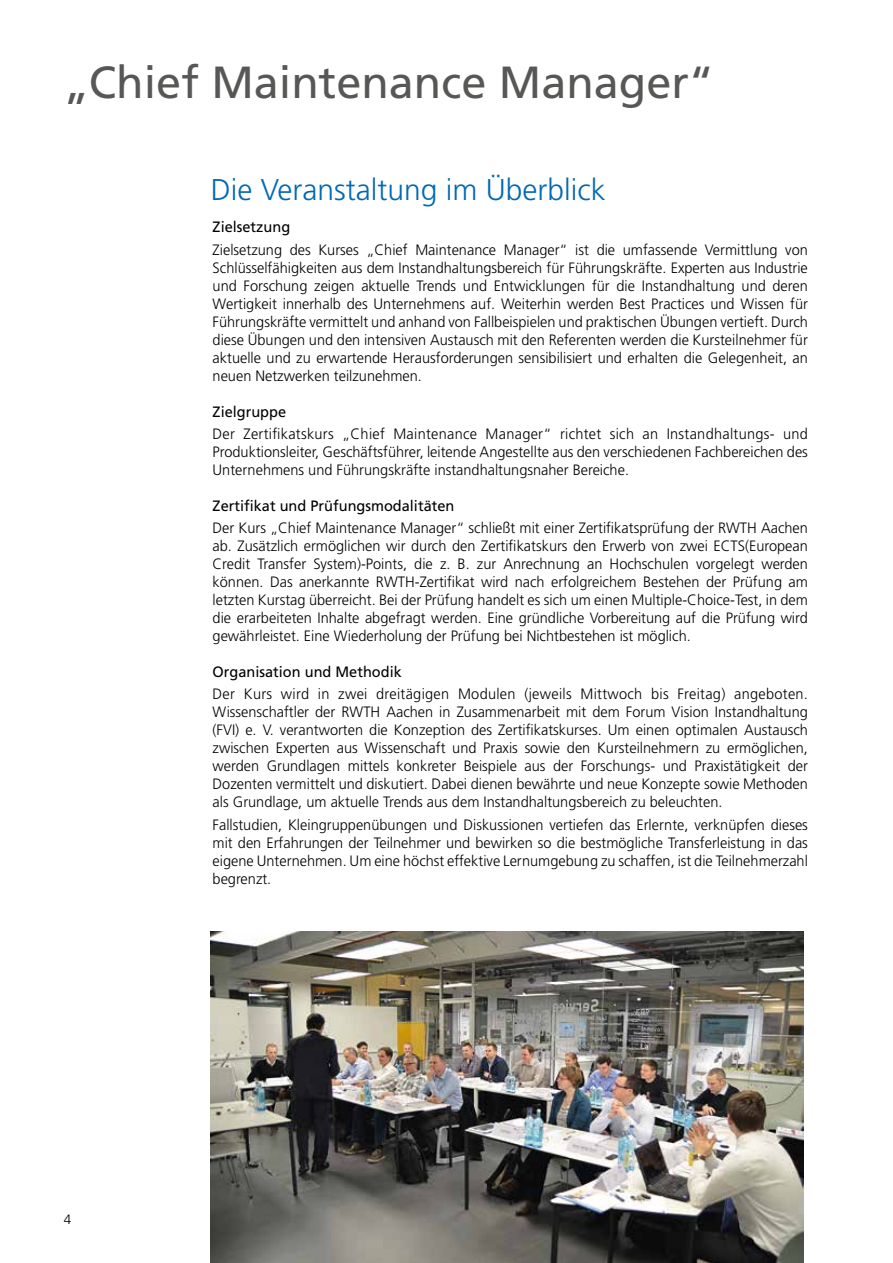
<style>
.page{position:relative;width:893px;height:1263px;background:#fff}
.page>*{position:absolute;margin:0;border:0;box-sizing:border-box;transform-origin:0 0}
.t1{font:45px "Frutiger";color:#575756}
.t2{font:300 30px "Frutiger";color:#0069b4}
.t3{font:300 15px/18px "Frutiger";color:#000;text-align:justify}
.t4{font:15px "Frutiger";color:#000}
.t5{font:300 13.5px "Frutiger";color:#000}
</style>
<div class="page">
<img style="left:211px;top:931px;width:592px;height:332px">
<h1 class="t1" style="left:64px;top:55px;width:652px">„Chief Maintenance Manager“</h1>
<h2 class="t2" style="left:211px;top:173px;width:397px">Die Veranstaltung im Überblick</h2>
<p class="t5" style="left:64px;top:1212px;width:9px">4</p>
<p class="t4" style="left:213px;top:218px;width:79px">Zielsetzung</p>
<p class="t3" style="left:213px;top:241px;width:597px">Zielsetzung des Kurses „Chief Maintenance Manager“ ist die umfassende Vermittlung von Schlüsselfähigkeiten aus dem Instandhaltungsbereich für Führungskräfte. Experten aus Industrie und Forschung zeigen aktuelle Trends und Entwicklungen für die Instandhaltung und deren Wertigkeit innerhalb des Unternehmens auf. Weiterhin werden Best Practices und Wissen für Führungskräfte vermittelt und anhand von Fallbeispielen und praktischen Übungen vertieft. Durch diese Übungen und den intensiven Austausch mit den Referenten werden die Kursteilnehmer für aktuelle und zu erwartende Herausforderungen sensibilisiert und erhalten die Gelegenheit, an neuen Netzwerken teilzunehmen.</p>
<p class="t4" style="left:213px;top:403px;width:75px">Zielgruppe</p>
<p class="t3" style="left:213px;top:425px;width:597px">Der Zertifikatskurs „Chief Maintenance Manager“ richtet sich an Instandhaltungs- und Produktionsleiter, Geschäftsführer, leitende Angestellte aus den verschiedenen Fachbereichen des Unternehmens und Führungskräfte instandhaltungsnaher Bereiche.</p>
<p class="t4" style="left:213px;top:497px;width:243px">Zertifikat und Prüfungsmodalitäten</p>
<p class="t3" style="left:213px;top:519px;width:597px">Der Kurs „Chief Maintenance Manager“ schließt mit einer Zertifikatsprüfung der RWTH Aachen ab. Zusätzlich ermöglichen wir durch den Zertifikatskurs den Erwerb von zwei ECTS(European Credit Transfer System)-Points, die z. B. zur Anrechnung an Hochschulen vorgelegt werden können. Das anerkannte RWTH-Zertifikat wird nach erfolgreichem Bestehen der Prüfung am letzten Kurstag überreicht. Bei der Prüfung handelt es sich um einen Multiple-Choice-Test, in dem die erarbeiteten Inhalte abgefragt werden. Eine gründliche Vorbereitung auf die Prüfung wird gewährleistet. Eine Wiederholung der Prüfung bei Nichtbestehen ist möglich.</p>
<p class="t4" style="left:213px;top:663px;width:191px">Organisation und Methodik</p>
<p class="t3" style="left:213px;top:685px;width:597px">Der Kurs wird in zwei dreitägigen Modulen (jeweils Mittwoch bis Freitag) angeboten.<br>Wissenschaftler der RWTH Aachen in Zusammenarbeit mit dem Forum Vision Instandhaltung (FVI) e. V. verantworten die Konzeption des Zertifikatskurses. Um einen optimalen Austausch zwischen Experten aus Wissenschaft und Praxis sowie den Kursteilnehmern zu ermöglichen, werden Grundlagen mittels konkreter Beispiele aus der Forschungs- und Praxistätigkeit der Dozenten vermittelt und diskutiert. Dabei dienen bewährte und neue Konzepte sowie Methoden als Grundlage, um aktuelle Trends aus dem Instandhaltungsbereich zu beleuchten.</p>
<p class="t3" style="left:213px;top:816px;width:597px">Fallstudien, Kleingruppenübungen und Diskussionen vertiefen das Erlernte, verknüpfen dieses mit den Erfahrungen der Teilnehmer und bewirken so die bestmögliche Transferleistung in das eigene Unternehmen. Um eine höchst effektive Lernumgebung zu schaffen, ist die Teilnehmerzahl begrenzt.</p>
</div>
